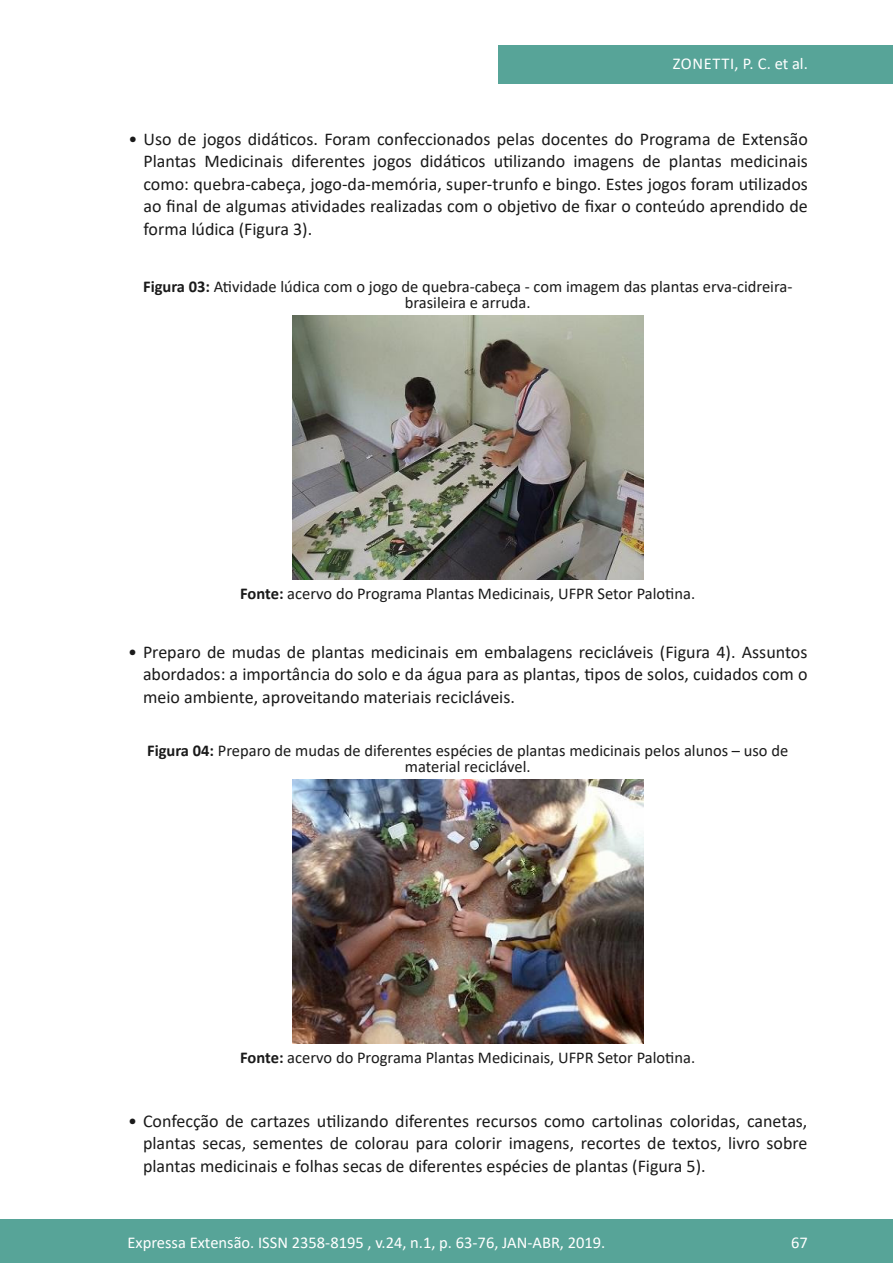
<style>
.page{position:relative;width:893px;height:1263px;background:#fff}
.page>*{position:absolute;margin:0;border:0;box-sizing:border-box;transform-origin:0 0}
.t1{font:18px/22.5px "Calibri";color:#1a1a1a;text-align:justify}
.legenda{font:16.5px/16.5px "Calibri";color:#1a1a1a;text-align:center}
.t2{font:16.5px "Calibri";color:#fff}
.t3{font:16.5px "Calibri";letter-spacing:.04em;color:#fff}
.s1{font-weight:700}
</style>
<div class="page">
<div style="left:0;top:1219px;width:893px;height:44px;background:#57a498"></div>
<div style="left:498px;top:45px;width:395px;height:39px;background:#57a498"></div>
<img style="left:292px;top:316px;width:351px;height:264px">
<img style="left:292px;top:780px;width:351px;height:263px">
<p class="t3" style="left:673px;top:52px;width:137px">ZONETTI, P. C. et al.</p>
<p class="t1" style="left:143px;top:127px;width:666px;text-indent:-15px">• Uso de jogos didáticos. Foram confeccionados pelas docentes do Programa de Extensão Plantas Medicinais diferentes jogos didáticos utilizando imagens de plantas medicinais como: quebra-cabeça, jogo-da-memória, super-trunfo e bingo. Estes jogos foram utilizados ao final de algumas atividades realizadas com o objetivo de fixar o conteúdo aprendido de forma lúdica (Figura 3).</p>
<p class="legenda" style="left:143px;top:278px;width:651px"><span class="s1">Figura 03:</span> Atividade lúdica com o jogo de quebra-cabeça - com imagem das plantas erva-cidreira&shy;brasileira e arruda.</p>
<p class="legenda" style="left:240px;top:585px;width:456px"><span class="s1">Fonte:</span> acervo do Programa Plantas Medicinais, UFPR Setor Palotina.</p>
<p class="t1" style="left:143px;top:640px;width:666px;text-indent:-15px">• Preparo de mudas de plantas medicinais em embalagens recicláveis (Figura 4). Assuntos abordados: a importância do solo e da água para as plantas, tipos de solos, cuidados com o meio ambiente, aproveitando materiais recicláveis.</p>
<p class="legenda" style="left:147px;top:742px;width:643px"><span class="s1">Figura 04:</span> Preparo de mudas de diferentes espécies de plantas medicinais pelos alunos – uso de material reciclável.</p>
<p class="legenda" style="left:240px;top:1049px;width:456px"><span class="s1">Fonte:</span> acervo do Programa Plantas Medicinais, UFPR Setor Palotina.</p>
<p class="t1" style="left:143px;top:1109px;width:666px;text-indent:-15px">• Confecção de cartazes utilizando diferentes recursos como cartolinas coloridas, canetas, plantas secas, sementes de colorau para colorir imagens, recortes de textos, livro sobre plantas medicinais e folhas secas de diferentes espécies de plantas (Figura 5).</p>
<p class="t2" style="left:128px;top:1230px;width:479px">Expressa Extensão. ISSN 2358-8195 , v.24, n.1, p. 63-76, JAN-ABR, 2019.</p>
<p class="t2" style="left:791px;top:1230px;width:18px">67</p>
</div>
